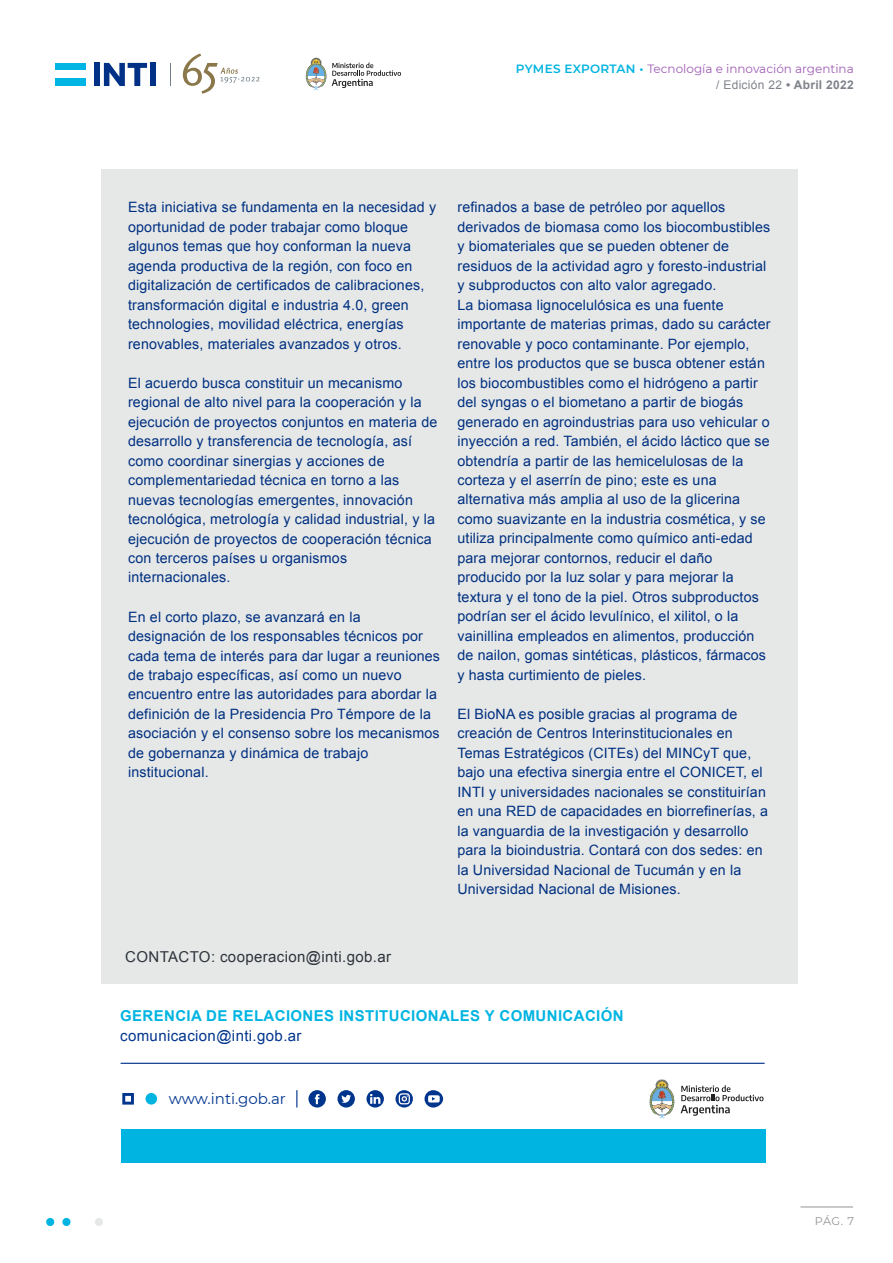
<style>
.page{position:relative;width:893px;height:1263px;background:#fff}
.page>*{position:absolute;margin:0;border:0;box-sizing:border-box;transform-origin:0 0}
.t1{font:700 15px "Arial";letter-spacing:.025em;color:#00b4e1}
.t2{font:15px "Arial";letter-spacing:.025em;color:#2e333b}
.t3{font:15px "Arial";letter-spacing:.025em;color:#00358d}
.t4{font:15px "Montserrat";color:#00358d}
.t5{font:14.25px/19.5px "Arial";letter-spacing:.01em;color:#00358d}
.t6{font:12px "Montserrat";color:#9f5eb4}
.t7{font:12px "Arial";letter-spacing:.025em;color:#7f828b}
.t8{font:11.25px "Montserrat";color:#919395}
.s1{font-weight:600;color:#00b4e1}
.s2{font-weight:700}
</style>
<div class="page">
<div style="left:46px;top:1218px;width:8px;height:8px;background:#00b4e1;border-radius:50%"></div>
<div style="left:95px;top:1218px;width:8px;height:8px;background:#e6e8e8;border-radius:50%"></div>
<div style="left:62px;top:1218px;width:9px;height:8px;background:#00b4e1;border-radius:50%"></div>
<hr style="left:800px;top:1207px;width:53px;height:1px;background:#919395">
<svg style="left:306px;top:58px;width:20px;height:32px"></svg>
<svg style="left:332px;top:63px;width:69px;height:25px"></svg>
<div style="left:56px;top:63px;width:30px;height:8px;background:#00b4e3"></div>
<div style="left:56px;top:78px;width:30px;height:8px;background:#00b4e3"></div>
<div style="left:94px;top:63px;width:6px;height:23px;background:#003186"></div>
<svg style="left:104px;top:63px;width:43px;height:23px"></svg>
<div style="left:150px;top:63px;width:6px;height:23px;background:#003186"></div>
<svg style="left:183px;top:54px;width:77px;height:40px"></svg>
<div style="left:101px;top:169px;width:696px;height:814px;background:#e6e8e8"></div>
<div style="left:121px;top:1129px;width:644px;height:33px;background:#00b4e1"></div>
<svg style="left:296px;top:1090px;width:1px;height:17px"></svg>
<svg style="left:122px;top:1093px;width:12px;height:11px"></svg>
<div style="left:146px;top:1093px;width:11px;height:11px;background:#00b4e1;border-radius:50%"></div>
<svg style="left:337px;top:1090px;width:18px;height:17px"></svg>
<svg style="left:308px;top:1090px;width:18px;height:17px"></svg>
<svg style="left:424px;top:1090px;width:19px;height:17px"></svg>
<svg style="left:395px;top:1090px;width:18px;height:17px"></svg>
<svg style="left:366px;top:1090px;width:18px;height:17px"></svg>
<svg style="left:650px;top:1079px;width:24px;height:39px"></svg>
<svg style="left:681px;top:1085px;width:83px;height:31px"></svg>
<hr style="left:121px;top:1063px;width:644px;height:1px;background:#00358d">
<p class="t6" style="left:516px;top:60px;width:339px"><span class="s1">PYMES EXPORTAN •</span> Tecnología e innovación argentina</p>
<p class="t7" style="left:716px;top:77px;width:139px">/ Edición 22 <span class="s2">• Abril 2022</span></p>
<p class="t5" style="left:128px;top:197px;width:310px">Esta iniciativa se fundamenta en la necesidad y oportunidad de poder trabajar como bloque algunos temas que hoy conforman la nueva agenda productiva de la región, con foco en digitalización de certificados de calibraciones, transformación digital e industria 4.0, green technologies, movilidad eléctrica, energías renovables, materiales avanzados y otros.</p>
<p class="t5" style="left:128px;top:373px;width:311px">El acuerdo busca constituir un mecanismo regional de alto nivel para la cooperación y la ejecución de proyectos conjuntos en materia de desarrollo y transferencia de tecnología, así como coordinar sinergias y acciones de complementariedad técnica en torno a las nuevas tecnologías emergentes, innovación tecnológica, metrología y calidad industrial, y la ejecución de proyectos de cooperación técnica con terceros países u organismos internacionales.</p>
<p class="t5" style="left:128px;top:607px;width:314px">En el corto plazo, se avanzará en la designación de los responsables técnicos por cada tema de interés para dar lugar a reuniones de trabajo específicas, así como un nuevo encuentro entre las autoridades para abordar la definición de la Presidencia Pro Témpore de la asociación y el consenso sobre los mecanismos de gobernanza y dinámica de trabajo institucional.</p>
<p class="t5" style="left:457px;top:197px;width:315px">refinados a base de petróleo por aquellos derivados de biomasa como los biocombustibles y biomateriales que se pueden obtener de residuos de la actividad agro y foresto-industrial y subproductos con alto valor agregado.<br>La biomasa lignocelulósica es una fuente importante de materias primas, dado su carácter renovable y poco contaminante. Por ejemplo, entre los productos que se busca obtener están los biocombustibles como el hidrógeno a partir del syngas o el biometano a partir de biogás generado en agroindustrias para uso vehicular o inyección a red. También, el ácido láctico que se obtendría a partir de las hemicelulosas de la corteza y el aserrín de pino; este es una alternativa más amplia al uso de la glicerina como suavizante en la industria cosmética, y se utiliza principalmente como químico anti-edad para mejorar contornos, reducir el daño producido por la luz solar y para mejorar la textura y el tono de la piel. Otros subproductos podrían ser el ácido levulínico, el xilitol, o la vainillina empleados en alimentos, producción de nailon, gomas sintéticas, plásticos, fármacos y hasta curtimiento de pieles.</p>
<p class="t5" style="left:457px;top:704px;width:312px">El BioNA es posible gracias al programa de creación de Centros Interinstitucionales en Temas Estratégicos (CITEs) del MINCyT que, bajo una efectiva sinergia entre el CONICET, el INTI y universidades nacionales se constituirían en una RED de capacidades en biorrefinerías, a la vanguardia de la investigación y desarrollo para la bioindustria. Contará con dos sedes: en la Universidad Nacional de Tucumán y en la Universidad Nacional de Misiones.</p>
<p class="t2" style="left:125px;top:947px;width:267px">CONTACTO: cooperacion@inti.gob.ar</p>
<p class="t1" style="left:120px;top:1006px;width:505px">GERENCIA DE RELACIONES INSTITUCIONALES Y COMUNICACIÓN</p>
<p class="t3" style="left:120px;top:1026px;width:183px">comunicacion@inti.gob.ar</p>
<p class="t4" style="left:169px;top:1088px;width:119px">www.inti.gob.ar</p>
<p class="t8" style="left:815px;top:1213px;width:41px">PÁG. 7</p>
</div>
